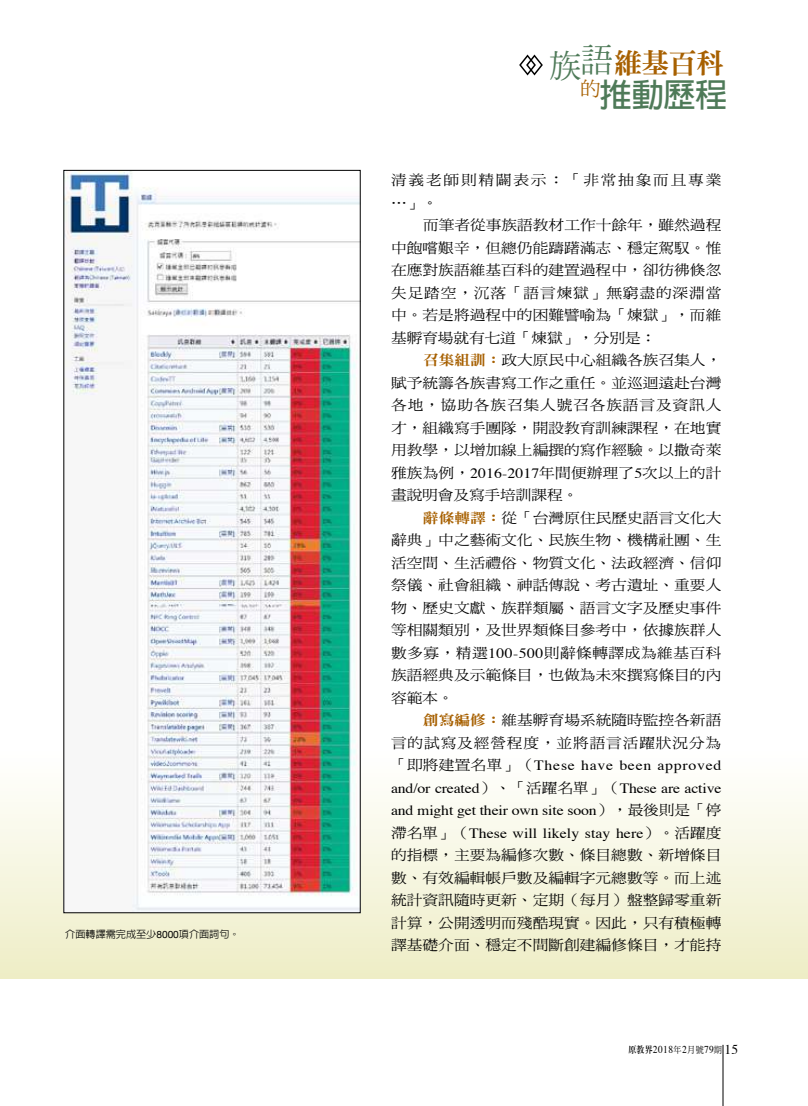
<style>
.page{position:relative;width:808px;height:1106px;background:#fff}
.page>*{position:absolute;margin:0;border:0;box-sizing:border-box;transform-origin:0 0}
.t1{font:700 32.55px "AR Hei B5";color:#4e7a58}
.t2{font:500 32.55px "AR Ming B5";color:#4e7a58}
.t3{font:28.05px "DF Ming Std W9";color:#a76000}
.t4{font:14.1px/22.5px "DF Ming Std W5";color:#000;text-align:justify;scale:1.11 1}
.t5{font:14.1px/22.5px "Times";letter-spacing:-.01em;color:#000;text-align:justify;scale:1.11 1}
.t6{font:14.1px/22.5px "DF Ming Std W5";letter-spacing:.05em;color:#000;text-align:right;scale:1.11 1}
.t7{font:14.1px/22.5px "DF Ming Std W5";letter-spacing:.11em;color:#000;scale:1.11 1}
.t8{font:10.5px "Times";letter-spacing:.05em;color:#000;scale:.9 1}
.t9{font:500 10.2px "AR Hei B5";color:#000}
.s1{font-family:"Helvetica Neue";font-weight:400}
.s2{font-family:"DF Ming Std W9";color:#a76000}
.s3{font-family:"Times"}
.s4{font-family:"DF Ming Std W5"}
.s5{font-family:"AR Ming B5";font-weight:800;font-size:9px}
.s6{font-family:"DF Ming Std W5";font-size:9px}
.s7{font-size:13.5px}
</style>
<div class="page">
<div style="left:0;top:746px;width:808px;height:232px;background:linear-gradient(to bottom,#fff,#edecc5)"></div>
<img style="left:66px;top:172px;width:292px;height:739px">
<svg style="left:519px;top:54px;width:24px;height:22px"></svg>
<hr style="left:723px;top:1044px;width:1px;height:62px;background:#000">
<p class="t9" style="left:65px;top:929px;width:176px">介面轉譯需完成至少<span class="s1">8000</span>項介面詞句。</p>
<h1 class="t2" style="left:549px;top:46px;width:66px">族語</h1>
<h2 class="t3" style="left:614px;top:47px;width:112px">維基百科</h2>
<h1 class="t1" style="left:580px;top:79px;width:148px"><sup>的</sup>推動歷程</h1>
<p class="t7" style="left:391px;top:169px;width:299px">清義老師則精闢表示：「非常抽象而且專業⋯」。</p>
<p class="t4" style="left:391px;top:214px;width:299px;text-indent:32px">而筆者從事族語教材工作十餘年，雖然過程中飽嚐艱辛，但總仍能躊躇滿志、穩定駕馭。惟在應對族語維基百科的建置過程中，卻彷彿倏忽失足踏空，沉落「語言煉獄」無窮盡的深淵當中。若是將過程中的困難譬喻為「煉獄」，而維基孵育場就有七道「煉獄」，分別是：</p>
<p class="t4" style="left:391px;top:349px;width:299px;text-indent:32px"><span class="s2">召集組訓：</span>政大原民中心組織各族召集人，賦予統籌各族書寫工作之重任。並巡迴遠赴台灣各地，協助各族召集人號召各族語言及資訊人才，組織寫手團隊，開設教育訓練課程，在地實用教學，以增加線上編撰的寫作經驗。以撒奇萊雅族為例，<span class="s3">2016-2017</span>年間便辦理了<span class="s3">5</span>次以上的計畫說明會及寫手培訓課程。</p>
<p class="t4" style="left:391px;top:506px;width:299px;text-indent:32px"><span class="s2">辭條轉譯：</span>從「台灣原住民歷史語言文化大辭典」中之藝術文化、民族生物、機構社團、生活空間、生活禮俗、物質文化、法政經濟、信仰祭儀、社會組織、神話傳說、考古遺址、重要人物、歷史文獻、族群類屬、語言文字及歷史事件等相關類別，及世界類條目參考中，依據族群人數多寡，精選<span class="s3">100-500</span>則辭條轉譯成為維基百科族語經典及示範條目，也做為未來撰寫條目的內容範本。</p>
<p class="t6" style="left:391px;top:708px;width:299px"><span class="s2">創寫編修：</span>維基孵育場系統隨時監控各新語<br>言的試寫及經營程度，並將語言活躍狀況分為</p>
<p class="t5" style="left:391px;top:753px;width:299px"><span class="s4">「即將建置名單」（</span>These have been approved and/or created<span class="s4">）、「活躍名單」（</span>These are active and might get their own site soon<span class="s4">），最後則是「停滯名單」（</span>These will likely stay here<span class="s4">）。活躍度</span></p>
<p class="t4" style="left:391px;top:843px;width:299px">的指標，主要為編修次數、條目總數、新增條目數、有效編輯帳戶數及編輯字元總數等。而上述統計資訊隨時更新、定期（每月）盤整歸零重新計算，公開透明而殘酷現實。因此，只有積極轉譯基礎介面、穩定不間斷創建編修條目，才能持</p>
<p class="t8" style="left:628px;top:1039px;width:123px"><span class="s5">原教界</span>2018<span class="s6">年</span>2<span class="s6">月號</span>79<span class="s6">期</span> <span class="s7">15</span></p>
</div>
